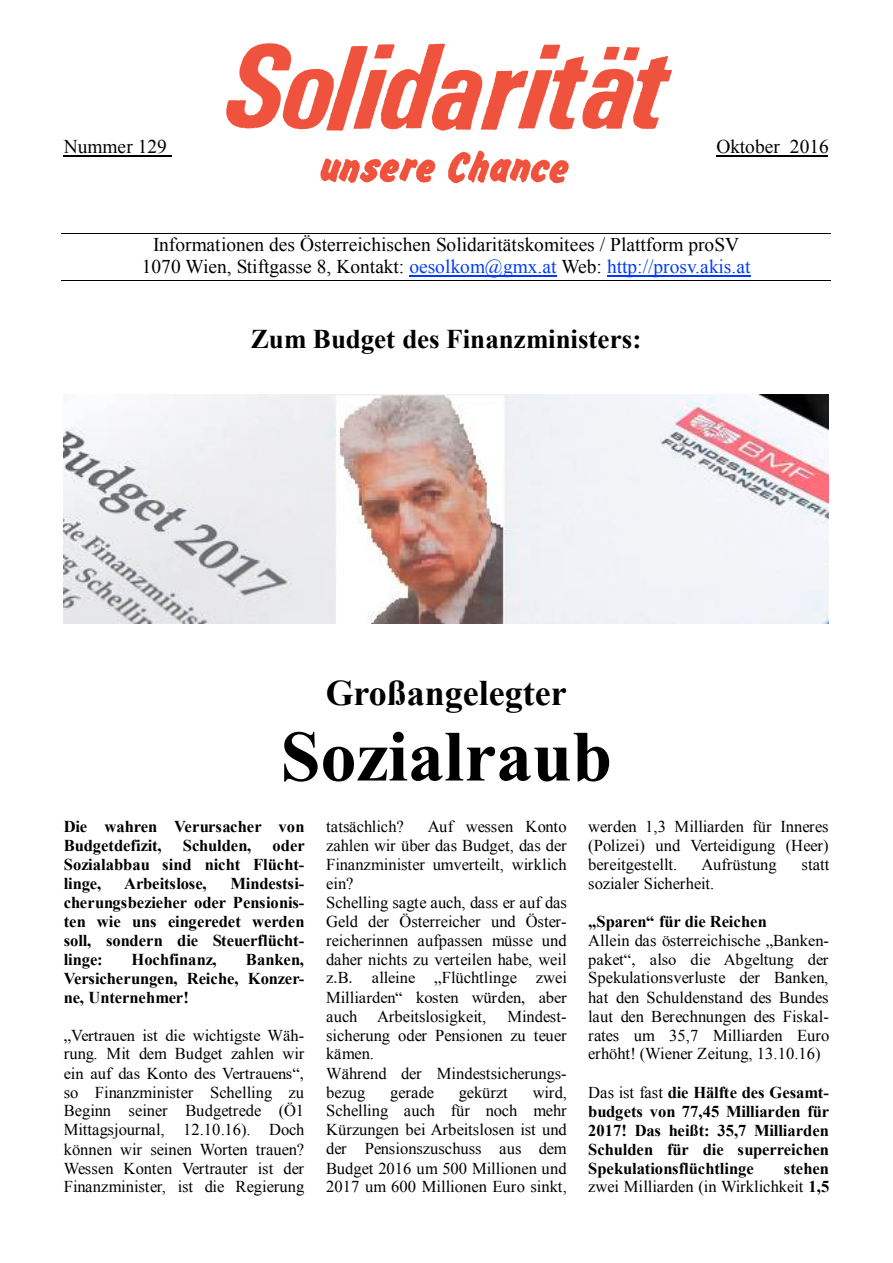
<style>
.page{position:relative;width:893px;height:1263px;background:#fff}
.page>*{position:absolute;margin:0;border:0;box-sizing:border-box;transform-origin:0 0}
.t1{font:700 72px "Times New Roman";color:#000}
.t2{font:700 36px "Times New Roman";color:#000}
.t3{font:700 27px "Times New Roman";color:#000}
.t4{font:19.5px/22.4px "Times New Roman";color:#000;text-align:center}
.t5{font:16.5px/18.9px "Times New Roman";color:#000;text-align:justify}
.t6{font:700 16.5px/19px "Times New Roman";letter-spacing:-.005em;color:#000;text-align:justify}
.s1{color:#0039ff}
.s2{font-weight:400}
.s3{font-weight:700}
</style>
<div class="page">
<hr style="left:64px;top:155px;width:108px;height:1px;background:#000">
<hr style="left:716px;top:155px;width:112px;height:1px;background:#000">
<hr style="left:62px;top:233px;width:769px;height:1px;background:#000">
<hr style="left:409px;top:275px;width:148px;height:1px;background:#0039ff">
<hr style="left:607px;top:275px;width:144px;height:1px;background:#0039ff">
<hr style="left:62px;top:281px;width:769px;height:1px;background:#000">
<img style="left:64px;top:395px;width:765px;height:229px">
<img style="left:226px;top:43px;width:446px;height:141px">
<p class="t4" style="left:64px;top:135px;width:105px">Nummer 129</p>
<p class="t4" style="left:716px;top:135px;width:114px">Oktober 2016</p>
<p class="t4" style="left:142px;top:233px;width:610px">Informationen des Österreichischen Solidaritätskomitees / Plattform proSV<br>1070 Wien, Stiftgasse 8, Kontakt: <span class="s1">oesolkom@gmx.at</span> Web: <span class="s1">http://prosv.akis.at</span></p>
<h3 class="t3" style="left:251px;top:320px;width:392px">Zum Budget des Finanzministers:</h3>
<h2 class="t2" style="left:326px;top:668px;width:242px">Großangelegter</h2>
<h1 class="t1" style="left:280px;top:707px;width:333px">Sozialraub</h1>
<p class="t6" style="left:64px;top:817px;width:242px">Die wahren Verursacher von<br>Budgetdefizit,</p>
<p class="t5" style="left:588px;top:817px;width:242px">werden 1,3 Milliarden für Inneres (Polizei) und Verteidigung (Heer) bereitgestellt.</p>
<p class="t5" style="left:326px;top:817px;width:79px">tatsächlich?</p>
<p class="t5" style="left:326px;top:817px;width:242px;text-align:left;text-indent:101px">Auf wessen Konto zahlen wir über das Budget, das der<br>Finanzminister umverteilt, wirklich ein?<br>Schelling sagte auch, dass er auf das<br>Geld der Österreicher und Öster&shy;reicherinnen aufpassen müsse und daher nichts zu verteilen habe, weil z.B. alleine „Flüchtlinge zwei<br>Milliarden“ kosten würden, aber auch Arbeitslosigkeit,</p>
<p class="t6" style="left:183px;top:836px;width:70px">Schulden,</p>
<p class="t6" style="left:64px;top:836px;width:242px;text-indent:209px">oder Sozialabbau sind nicht Flücht&shy;linge,</p>
<p class="t5" style="left:702px;top:854px;width:77px">Aufrüstung</p>
<p class="t5" style="left:802px;top:854px;width:29px">statt</p>
<p class="t5" style="left:588px;top:873px;width:128px">sozialer Sicherheit.</p>
<p class="t6" style="left:588px;top:911px;width:180px">„Sparen“ für die Reichen</p>
<p class="t5" style="left:588px;top:930px;width:243px">Allein das österreichische „Banken&shy;paket“, also die Abgeltung der Spekulationsverluste der Banken, hat den Schuldenstand des Bundes laut den Berechnungen des Fiskal&shy;rates um 35,7 Milliarden Euro erhöht! (Wiener Zeitung, 13.10.16)</p>
<p class="t6" style="left:588px;top:1082px;width:242px"><span class="s2">Das ist fast</span> die Hälfte des Gesamt&shy;budgets von 77,45 Milliarden für 2017! Das heißt: 35,7 Milliarden Schulden für die superreichen Spekulationsflüchtlinge</p>
<p class="t6" style="left:64px;top:874px;width:242px;text-indent:167px">Mindestsi&shy;cherungsbezieher oder Pensionis&shy;ten wie uns eingeredet werden soll, sondern die Steuerflücht&shy;linge:</p>
<p class="t6" style="left:124px;top:874px;width:84px">Arbeitslose,</p>
<p class="t6" style="left:131px;top:950px;width:87px">Hochfinanz,</p>
<p class="t6" style="left:64px;top:950px;width:242px;text-indent:182px">Banken, Versicherungen, Reiche, Konzer&shy;ne, Unternehmer!</p>
<p class="t5" style="left:64px;top:1025px;width:242px">„Vertrauen ist die wichtigste Wäh&shy;rung. Mit dem Budget zahlen wir ein auf das Konto des Vertrauens“, so Finanzminister Schelling zu Beginn seiner Budgetrede (Ö1<br>Mittagsjournal, 12.10.16). Doch können wir seinen Worten trauen?<br>Wessen Konten Vertrauter ist der Finanzminister, ist die Regierung</p>
<p class="t5" style="left:326px;top:1006px;width:242px;text-align:left;text-indent:181px">Mindest&shy;sicherung oder Pensionen zu teuer kämen.<br>Während der Mindestsicherungs&shy;bezug</p>
<p class="t5" style="left:326px;top:1082px;width:242px;text-indent:207px">wird, Schelling auch für noch mehr Kürzungen bei Arbeitslosen ist und der Pensionszuschuss aus dem Budget 2016 um 500 Millionen und 2017 um 600 Millionen Euro sinkt,</p>
<p class="t5" style="left:390px;top:1082px;width:46px">gerade</p>
<p class="t5" style="left:459px;top:1082px;width:51px">gekürzt</p>
<p class="t5" style="left:588px;top:1159px;width:243px;line-height:18.3px;text-align:right"><span class="s3">stehen<br></span>zwei Milliarden (in Wirklichkeit <span class="s3">1,5</span></p>
</div>
